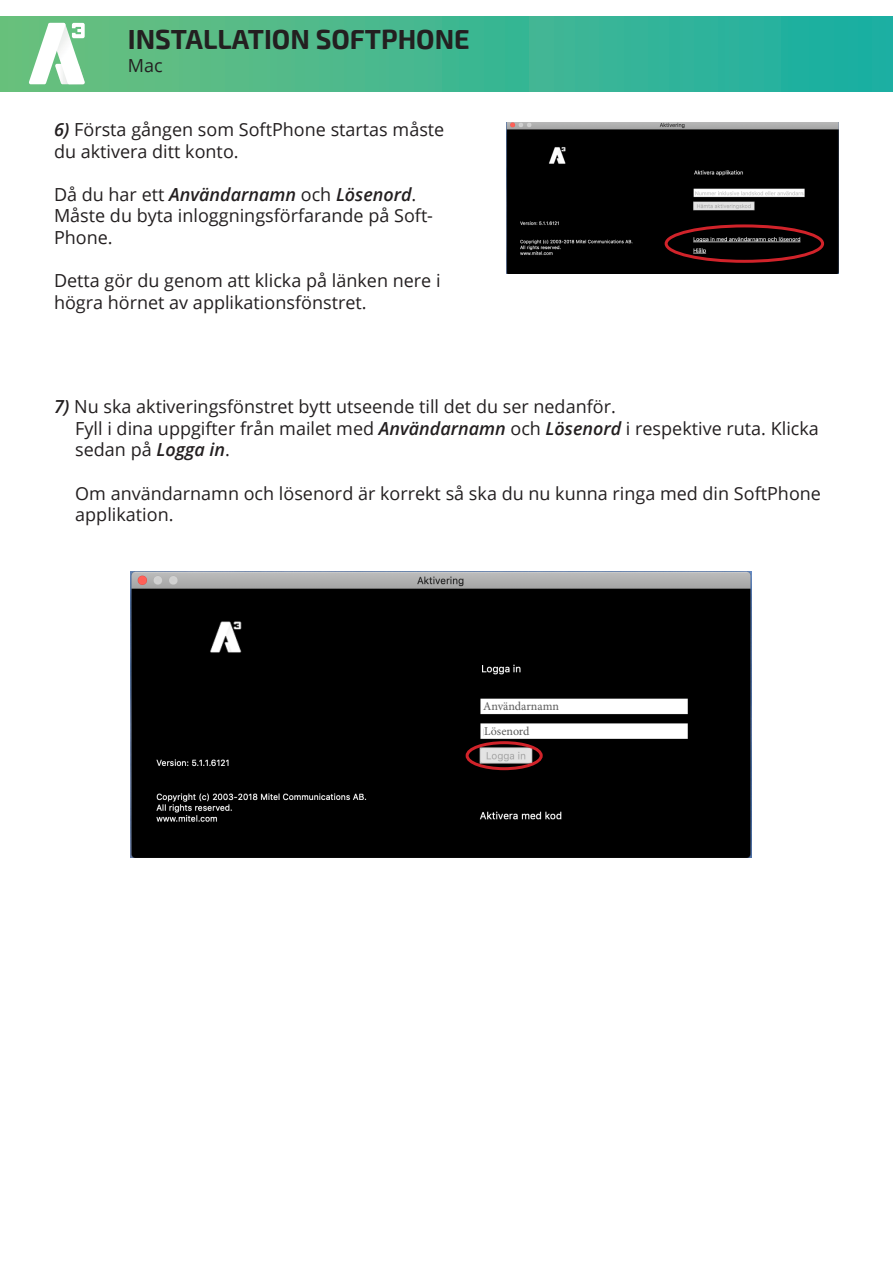
<style>
.page{position:relative;width:893px;height:1263px;background:#fff}
.page>*{position:absolute;margin:0;border:0;box-sizing:border-box;transform-origin:0 0}
.t1{font:700 27px "Exo 2";color:#231f20}
.t2{font:18px/21.6px "Open Sans";color:#231f20}
.t3{font:italic 600 18px "Open Sans";color:#231f20}
.t4{font:12px "Minion Pro";letter-spacing:-.005em;color:#5a5a5a}
.s1{font-weight:600;font-style:italic}
.s2{font-weight:400;font-style:normal}
</style>
<div class="page">
<div style="left:0;top:17px;width:893px;height:74px;background:linear-gradient(to right,#6cc07c,#1bafa4)"></div>
<svg style="left:29px;top:23px;width:56px;height:61px"></svg>
<img style="left:506px;top:122px;width:333px;height:151px">
<img style="left:131px;top:571px;width:620px;height:286px">
<div style="left:483px;top:701px;width:128px;height:12px;background:#fff"></div>
<div style="left:484px;top:726px;width:128px;height:12px;background:#fff"></div>
<div style="left:466px;top:741px;width:77px;height:29px;border:3px solid #d1232a;border-radius:50%"></div>
<div style="left:665px;top:224px;width:159px;height:39px;border:3px solid #d1232a;border-radius:50%"></div>
<p class="t1" style="left:128px;top:24px;width:343px">INSTALLATION SOFTPHONE</p>
<p class="t2" style="left:128px;top:54px;width:36px">Mac</p>
<p class="t2" style="left:54px;top:118px;width:392px"><span class="s1">6)</span> Första gången som SoftPhone startas måste du aktivera ditt konto.</p>
<p class="t3" style="left:54px;top:182px;width:364px"><span class="s2">Då du har ett</span> Användarnamn <span class="s2">och</span> Lösenord<span class="s2">.</span></p>
<p class="t2" style="left:54px;top:205px;width:381px">Måste du byta inloggningsförfarande på Soft-<br>Phone.</p>
<p class="t2" style="left:54px;top:269px;width:388px">Detta gör du genom att klicka på länken nere i högra hörnet av applikationsfönstret.</p>
<p class="t2" style="left:54px;top:395px;width:563px"><span class="s1">7)</span> Nu ska aktiveringsfönstret bytt utseende till det du ser nedanför.</p>
<p class="t2" style="left:75px;top:417px;width:745px">Fyll i dina uppgifter från mailet med <span class="s1">Användarnamn</span> och <span class="s1">Lösenord</span> i respektive ruta. Klicka sedan på <span class="s1">Logga in</span>.</p>
<p class="t2" style="left:75px;top:482px;width:747px">Om användarnamn och lösenord är korrekt så ska du nu kunna ringa med din SoftPhone applikation.</p>
<p class="t4" style="left:483px;top:698px;width:77px">Användarnamn</p>
<p class="t4" style="left:484px;top:723px;width:47px">Lösenord</p>
</div>
